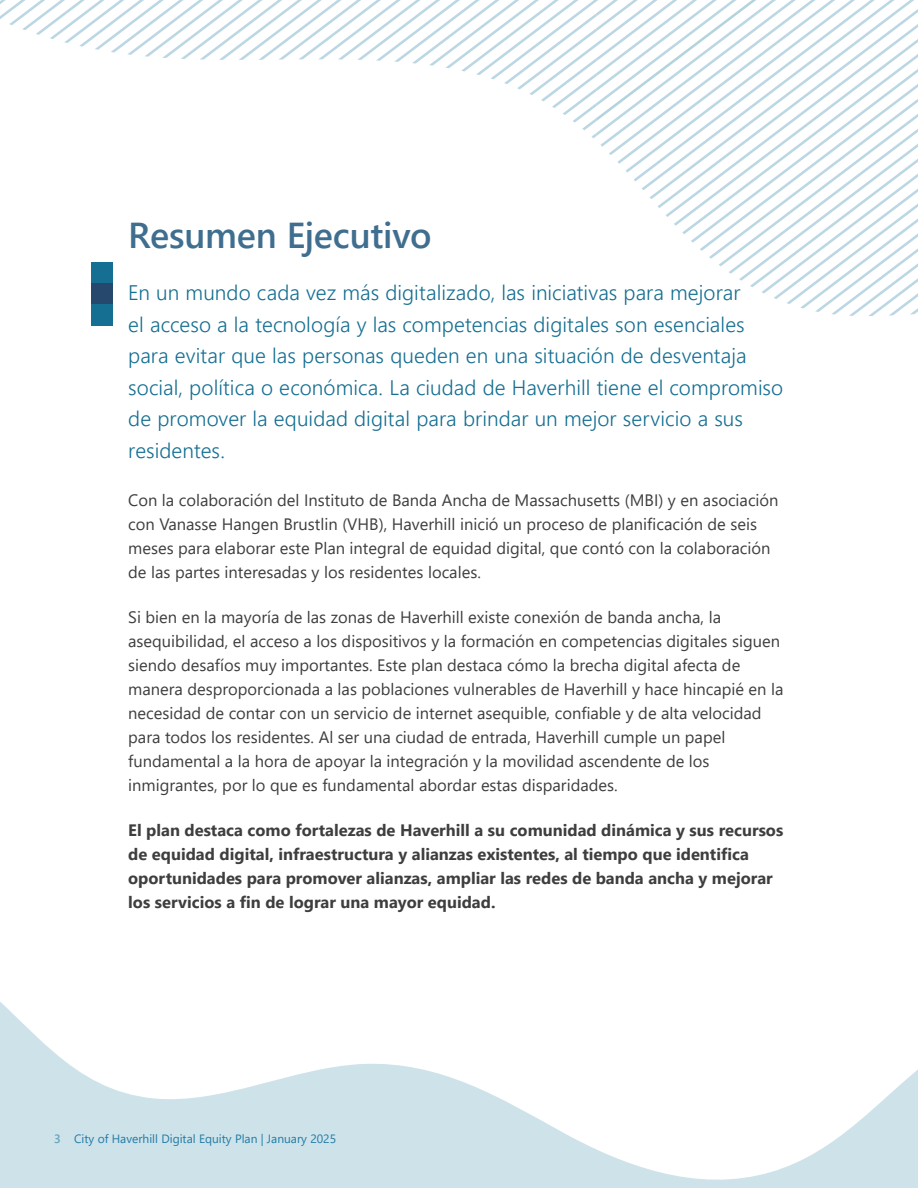
<style>
.page{position:relative;width:918px;height:1188px;background:#fff}
.page>*{position:absolute;margin:0;border:0;box-sizing:border-box;transform-origin:0 0}
.Heading_1{font:600 36px "Segoe UI";letter-spacing:-.01em;color:#3f6e8f}
.Intro_Text{font:300 21px/31.5px "Segoe UI";letter-spacing:.005em;color:#156f92}
.Body_Text{font:16.5px/24px "Segoe UI";color:#3e3e3f}
.Body_Text-2{font:700 16.5px/24px "Segoe UI";color:#3e3e3f}
.Master_ReportTitle{font:12px "Segoe UI";color:#217ba5}
.Master_PageNumber{font:600 12px "Segoe UI";color:#64a3c0}
</style>
<div class="page">
<svg style="left:0;top:1002px;width:918px;height:186px"></svg>
<div style="left:92px;top:305px;width:21px;height:21px;background:#156f92"></div>
<svg style="left:0;top:0;width:918px;height:316px"></svg>
<p class="Heading_1" style="left:128px;top:201px;width:305px">Resumen Ejecutivo</p>
<p class="Intro_Text" style="left:128px;top:275px;width:657px">En un mundo cada vez más digitalizado, las iniciativas para mejorar<br>el acceso a la tecnología y las competencias digitales son esenciales para evitar que las personas queden en una situación de desventaja social, política o económica. La ciudad de Haverhill tiene el compromiso de promover la equidad digital para brindar un mejor servicio a sus residentes.</p>
<p class="Body_Text" style="left:128px;top:486px;width:652px">Con la colaboración del Instituto de Banda Ancha de Massachusetts (MBI) y en asociación con Vanasse Hangen Brustlin (VHB), Haverhill inició un proceso de planificación de seis meses para elaborar este Plan integral de equidad digital, que contó con la colaboración de las partes interesadas y los residentes locales.</p>
<p class="Body_Text" style="left:128px;top:603px;width:657px">Si bien en la mayoría de las zonas de Haverhill existe conexión de banda ancha, la asequibilidad, el acceso a los dispositivos y la formación en competencias digitales siguen siendo desafíos muy importantes. Este plan destaca cómo la brecha digital afecta de manera desproporcionada a las poblaciones vulnerables de Haverhill y hace hincapié en la necesidad de contar con un servicio de internet asequible, confiable y de alta velocidad para todos los residentes. Al ser una ciudad de entrada, Haverhill cumple un papel fundamental a la hora de apoyar la integración y la movilidad ascendente de los inmigrantes, por lo que es fundamental abordar estas disparidades.</p>
<p class="Body_Text-2" style="left:128px;top:817px;width:657px">El plan destaca como fortalezas de Haverhill a su comunidad dinámica y sus recursos de equidad digital, infraestructura y alianzas existentes, al tiempo que identifica oportunidades para promover alianzas, ampliar las redes de banda ancha y mejorar los servicios a fin de lograr una mayor equidad.</p>
<p class="Master_PageNumber" style="left:54px;top:1127px;width:8px">3</p>
<p class="Master_ReportTitle" style="left:74px;top:1127px;width:264px">City of Haverhill Digital Equity Plan | January 2025</p>
</div>
